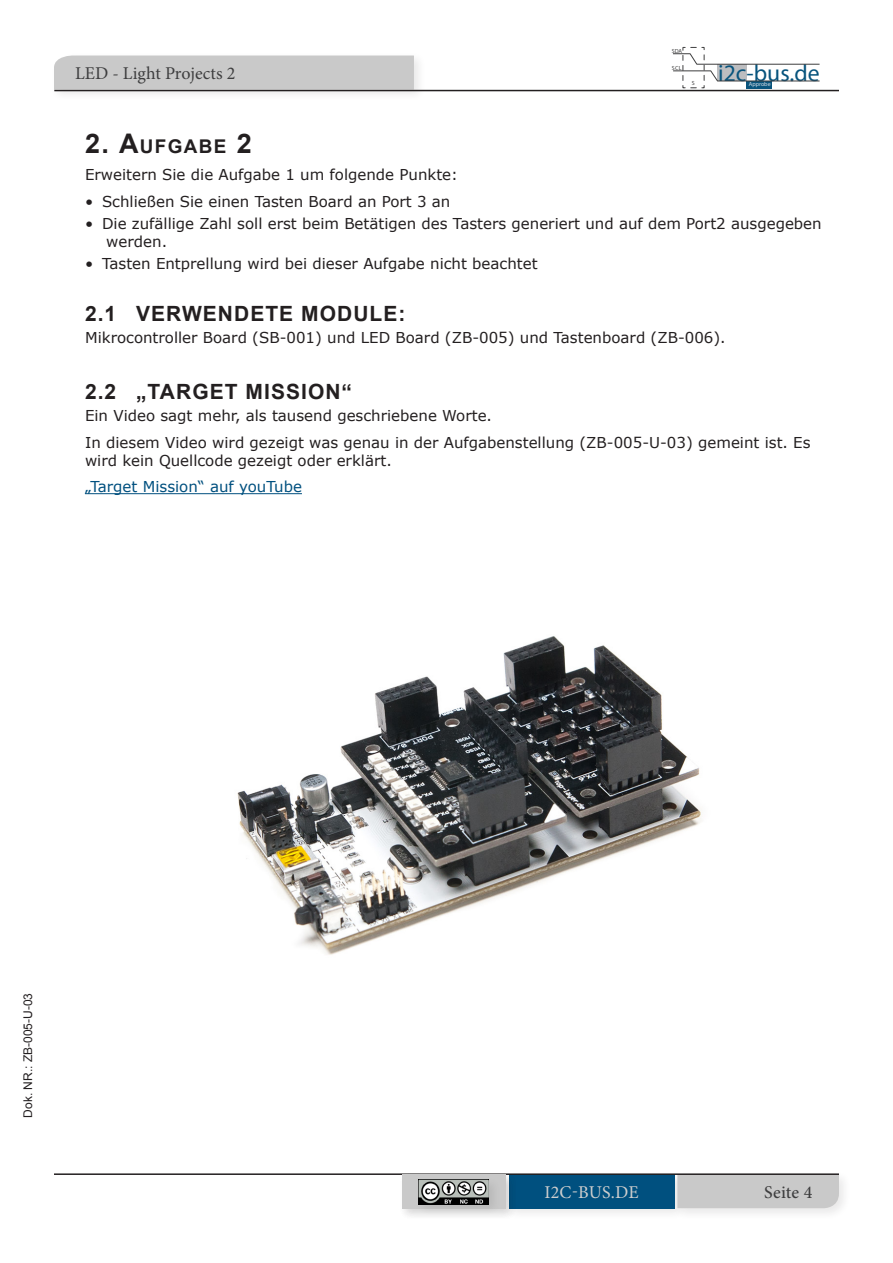
<style>
.page{position:relative;width:893px;height:1263px;background:#fff}
.page>*{position:absolute;margin:0;border:0;box-sizing:border-box;transform-origin:0 0}
.t1{font:23.7px "Myriad Pro";color:#08547d}
.t2{font:700 21px "Arial";letter-spacing:.05em;color:#231f20}
.t3{font:700 18.9px "Arial";letter-spacing:.07em;color:#231f20}
.t4{font:18px "Minion Pro";color:#3e3e3f}
.t5{font:18px "Minion Pro";letter-spacing:.01em;color:#cecece}
.t6{font:500 18px "Minion Pro";letter-spacing:.005em;color:#3e3e3f}
.text{font:15px/18px "Verdana";color:#231f20}
.text-2{font:15px "Verdana";color:#00507f}
.t7{font:12px "Arial";color:#231f20}
.t8{font:5.85px "Myriad Pro";letter-spacing:.02em;color:#3e3e3f}
.t9{font:5.85px "Myriad Pro";color:#d9dee5}
.s1{font-size:27px}
</style>
<div class="page">
<hr style="left:85px;top:493px;width:217px;height:1px;background:#00507f">
<img style="left:237px;top:636px;width:465px;height:319px">
<div style="left:50px;top:52px;width:376px;height:50px;background:#231f20;opacity:.1"></div>
<div style="left:54px;top:56px;width:360px;height:34px;background:#c9c9c9"></div>
<svg style="left:673px;top:47px;width:147px;height:42px"></svg>
<hr style="left:54px;top:90px;width:785px;height:1px;background:#231f20">
<div style="left:505px;top:1170px;width:182px;height:50px;background:#231f20;opacity:.1"></div>
<div style="left:509px;top:1174px;width:165px;height:34px;background:#00507f"></div>
<div style="left:673px;top:1170px;width:179px;height:51px;background:#231f20;opacity:.1"></div>
<div style="left:677px;top:1175px;width:162px;height:33px;background:#c9c9c9"></div>
<hr style="left:54px;top:1173px;width:785px;height:2px;background:#231f20">
<div style="left:398px;top:1171px;width:120px;height:51px;background:#231f20;opacity:.1"></div>
<div style="left:402px;top:1175px;width:104px;height:34px;background:#c9c9c9"></div>
<div style="left:415px;top:1176px;width:86px;height:40px;background:#231f20;opacity:.1"></div>
<img style="left:419px;top:1180px;width:70px;height:24px">
<p class="t4" style="left:75px;top:61px;width:162px">LED - Light Projects 2</p>
<p class="t8" style="left:672px;top:47px;width:12px">SDA</p>
<p class="t8" style="left:672px;top:64px;width:11px">SCL</p>
<h1 class="t1" style="left:718px;top:59px;width:103px">i2c-bus.de</h1>
<p class="t8" style="left:692px;top:79px;width:4px">S</p>
<p class="t9" style="left:749px;top:81px;width:23px">Approbe</p>
<p class="t3" style="left:85px;top:134px;width:168px"><span class="s1">2. A</span>UFGABE <span class="s1">2</span></p>
<p class="text" style="left:85px;top:166px;width:374px">Erweitern Sie die Aufgabe 1 um folgende Punkte:</p>
<p class="text" style="left:85px;top:192px;width:367px">• Schließen Sie einen Tasten Board an Port 3 an</p>
<p class="text" style="left:106px;top:214px;width:717px;text-indent:-21px">• Die zufällige Zahl soll erst beim Betätigen des Tasters generiert und auf dem Port2 ausgegeben werden.</p>
<p class="text" style="left:85px;top:255px;width:454px">• Tasten Entprellung wird bei dieser Aufgabe nicht beachtet</p>
<p class="t2" style="left:85px;top:300px;width:322px">2.1 VERWENDETE MODULE:</p>
<p class="text" style="left:85px;top:328px;width:642px">Mikrocontroller Board (SB-001) und LED Board (ZB-005) und Tastenboard (ZB-006).</p>
<p class="t2" style="left:85px;top:378px;width:269px">2.2 „TARGET MISSION“</p>
<p class="text" style="left:85px;top:407px;width:409px">Ein Video sagt mehr, als tausend geschriebene Worte.</p>
<p class="text" style="left:85px;top:433px;width:727px">In diesem Video wird gezeigt was genau in der Aufgabenstellung (ZB-005-U-03) gemeint ist. Es wird kein Quellcode gezeigt oder erklärt.</p>
<p class="text-2" style="left:85px;top:477px;width:218px">„Target Mission“ auf youTube</p>
<p class="t7" style="left:20px;top:1118px;width:126px;rotate:-90deg">Dok. NR.: ZB-005-U-03</p>
<p class="t5" style="left:544px;top:1180px;width:96px">I2C-BUS.DE</p>
<p class="t6" style="left:764px;top:1180px;width:50px">Seite 4</p>
</div>
